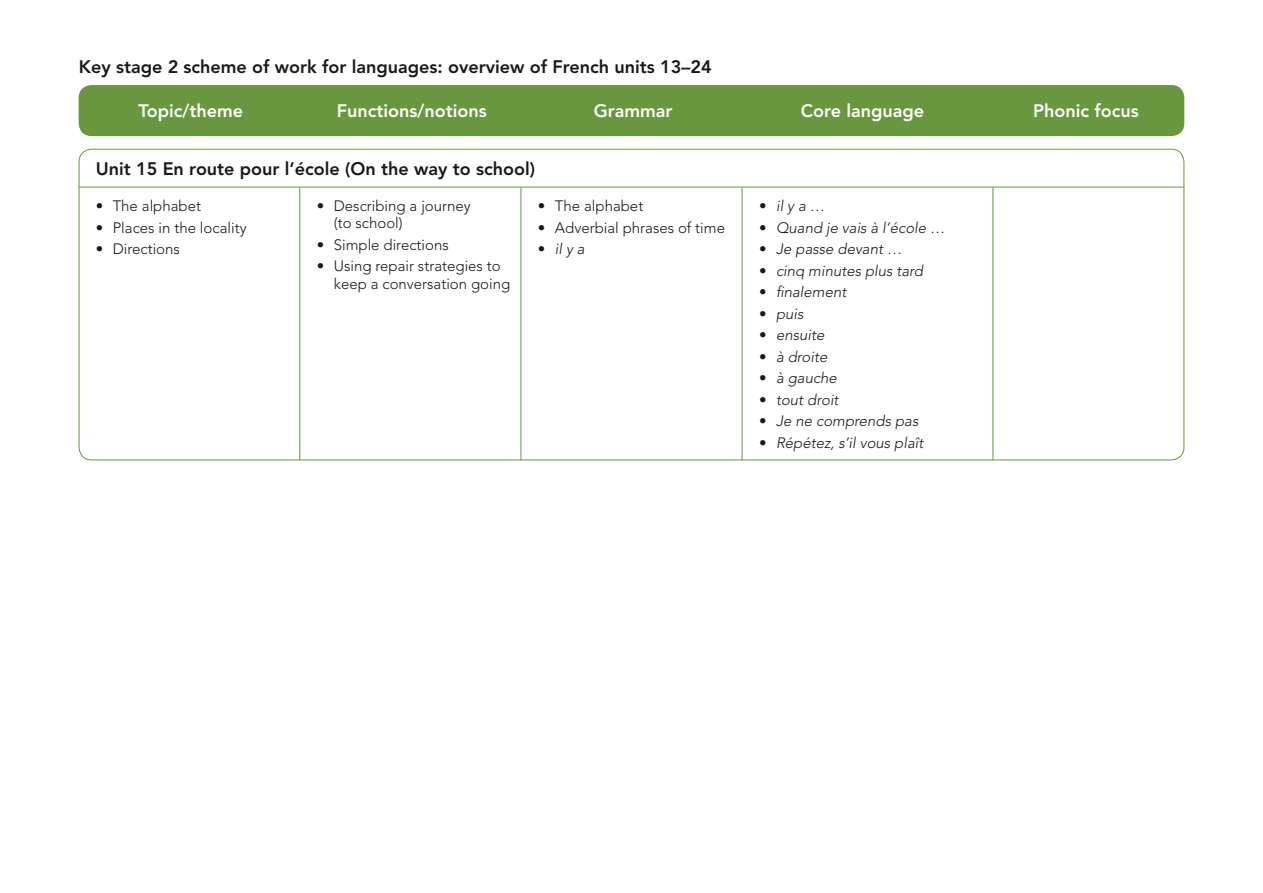
<style>
.page{position:relative;width:1263px;height:893px;background:#fff}
.page>*{position:absolute;margin:0;border:0;box-sizing:border-box;transform-origin:0 0}
.t1{font:800 18px "Avenir LT Std";color:#1a181b}
.t2{font:800 18px "Avenir LT Std";color:#fff}
.t3{font:300 15px/17.2px "Avenir LT Std";color:#1a181b}
.t4{font:italic 300 15px "Avenir LT Std";color:#1a181b}
.s1{font-style:normal}
</style>
<div class="page">
<div style="left:79px;top:85px;width:1105px;height:51px;background:#69973f;border-radius:13px"></div>
<hr style="left:79px;top:187px;width:221px;height:1px;background:#69973f">
<hr style="left:299px;top:187px;width:1px;height:273px;background:#69973f">
<hr style="left:521px;top:187px;width:221px;height:1px;background:#69973f">
<hr style="left:520px;top:187px;width:1px;height:273px;background:#69973f">
<hr style="left:742px;top:187px;width:251px;height:1px;background:#69973f">
<hr style="left:742px;top:187px;width:1px;height:273px;background:#69973f">
<hr style="left:993px;top:187px;width:191px;height:1px;background:#69973f">
<hr style="left:992px;top:187px;width:1px;height:273px;background:#69973f">
<svg style="left:94px;top:149px;width:443px;height:147px"></svg>
<div style="left:537px;top:202px;width:9px;height:8px;border:3px solid #fff;border-radius:50%"></div>
<div style="left:537px;top:223px;width:9px;height:9px;border:3px solid #fff;border-radius:50%"></div>
<div style="left:537px;top:245px;width:9px;height:8px;border:3px solid #fff;border-radius:50%"></div>
<div style="left:759px;top:202px;width:8px;height:8px;border:3px solid #fff;border-radius:50%"></div>
<div style="left:759px;top:223px;width:8px;height:9px;border:3px solid #fff;border-radius:50%"></div>
<div style="left:759px;top:245px;width:8px;height:8px;border:3px solid #fff;border-radius:50%"></div>
<div style="left:759px;top:266px;width:8px;height:9px;border:3px solid #fff;border-radius:50%"></div>
<div style="left:759px;top:288px;width:8px;height:8px;border:3px solid #fff;border-radius:50%"></div>
<div style="left:759px;top:309px;width:8px;height:9px;border:3px solid #fff;border-radius:50%"></div>
<div style="left:759px;top:331px;width:8px;height:8px;border:3px solid #fff;border-radius:50%"></div>
<div style="left:759px;top:352px;width:8px;height:9px;border:3px solid #fff;border-radius:50%"></div>
<div style="left:759px;top:374px;width:8px;height:8px;border:3px solid #fff;border-radius:50%"></div>
<div style="left:759px;top:395px;width:8px;height:9px;border:3px solid #fff;border-radius:50%"></div>
<div style="left:759px;top:417px;width:8px;height:8px;border:3px solid #fff;border-radius:50%"></div>
<svg style="left:773px;top:459px;width:172px;height:2px"></svg>
<div style="left:759px;top:438px;width:8px;height:9px;border:3px solid #fff;border-radius:50%"></div>
<p class="t1" style="left:79px;top:56px;width:635px">Key stage 2 scheme of work for languages: overview of French units 13–24</p>
<p class="t2" style="left:138px;top:100px;width:106px">Topic/theme</p>
<p class="t2" style="left:337px;top:100px;width:151px">Functions/notions</p>
<p class="t2" style="left:594px;top:100px;width:80px">Grammar</p>
<p class="t2" style="left:801px;top:100px;width:125px">Core language</p>
<p class="t2" style="left:1033px;top:100px;width:107px">Phonic focus</p>
<p class="t1" style="left:96px;top:158px;width:441px">Unit 15 En route pour l’école (On the way to school)</p>
<p class="t3" style="left:96px;top:197px;width:107px">• The alphabet</p>
<p class="t3" style="left:96px;top:219px;width:152px">• Places in the locality</p>
<p class="t3" style="left:96px;top:240px;width:86px">• Directions</p>
<p class="t3" style="left:334px;top:197px;width:138px;text-indent:-17px">• Describing a journey (to school)</p>
<p class="t3" style="left:317px;top:236px;width:134px">• Simple directions</p>
<p class="t3" style="left:334px;top:258px;width:178px;text-indent:-17px">• Using repair strategies to keep a conversation going</p>
<p class="t3" style="left:538px;top:197px;width:107px">• The alphabet</p>
<p class="t3" style="left:538px;top:219px;width:189px">• Adverbial phrases of time</p>
<p class="t4" style="left:538px;top:240px;width:48px"><span class="s1">•</span> il y a</p>
<p class="t4" style="left:759px;top:197px;width:67px"><span class="s1">•</span> il y a …</p>
<p class="t4" style="left:759px;top:219px;width:187px"><span class="s1">•</span> Quand je vais à l’école …</p>
<p class="t4" style="left:759px;top:240px;width:144px"><span class="s1">•</span> Je passe devant …</p>
<p class="t4" style="left:759px;top:262px;width:165px"><span class="s1">•</span> cinq minutes plus tard</p>
<p class="t4" style="left:759px;top:283px;width:89px"><span class="s1">•</span> finalement</p>
<p class="t4" style="left:759px;top:305px;width:46px"><span class="s1">•</span> puis</p>
<p class="t4" style="left:759px;top:326px;width:67px"><span class="s1">•</span> ensuite</p>
<p class="t4" style="left:759px;top:348px;width:70px"><span class="s1">•</span> à droite</p>
<p class="t4" style="left:759px;top:369px;width:79px"><span class="s1">•</span> à gauche</p>
<p class="t4" style="left:759px;top:391px;width:81px"><span class="s1">•</span> tout droit</p>
<p class="t4" style="left:759px;top:412px;width:161px"><span class="s1">•</span> Je ne comprends pas</p>
<p class="t4" style="left:759px;top:434px;width:166px"><span class="s1">•</span> Répétez, s’il vous plaît</p>
</div>
